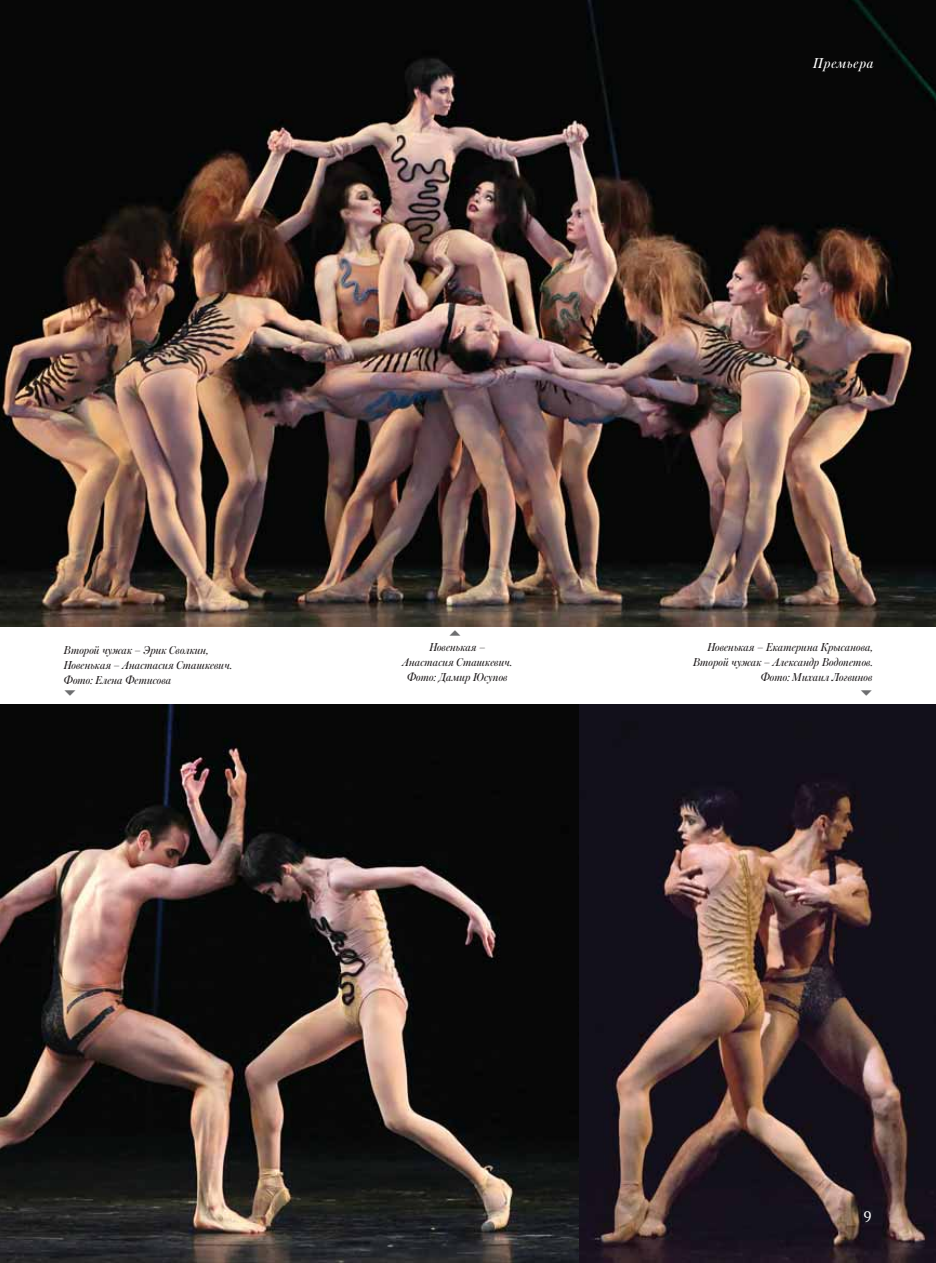
<style>
.page{position:relative;width:936px;height:1263px;background:#fff}
.page>*{position:absolute;margin:0;border:0;box-sizing:border-box;transform-origin:0 0}
.t1{font:italic 15px "Austin Cyr";letter-spacing:.05em;color:#fff}
.t2{font:15px "PT Serif";color:#fff}
.t3{font:italic 12px/15px "Austin Cyr";color:#231f20}
</style>
<div class="page">
<img style="left:0;top:0;width:935px;height:626px">
<img style="left:578px;top:705px;width:357px;height:558px">
<img style="left:0;top:705px;width:578px;height:558px">
<p class="t1" style="left:813px;top:57px;width:62px">Премьера</p>
<p class="t3" style="left:64px;top:644px;width:170px">Второй чужак – Эрик Сволкин,<br>Новенькая – Анастасия Сташкевич.<br>Фото: Елена Фетисова</p>
<p class="t3" style="left:402px;top:641px;width:111px;text-align:center">Новенькая –<br>Анастасия Сташкевич.<br>Фото: Дамир Юсупов</p>
<p class="t3" style="left:693px;top:641px;width:181px;text-align:right">Новенькая – Екатерина Крысанова,<br>Второй чужак – Александр Водопетов.<br>Фото: Михаил Логвинов</p>
<p class="t2" style="left:863px;top:1207px;width:9px">9</p>
</div>
